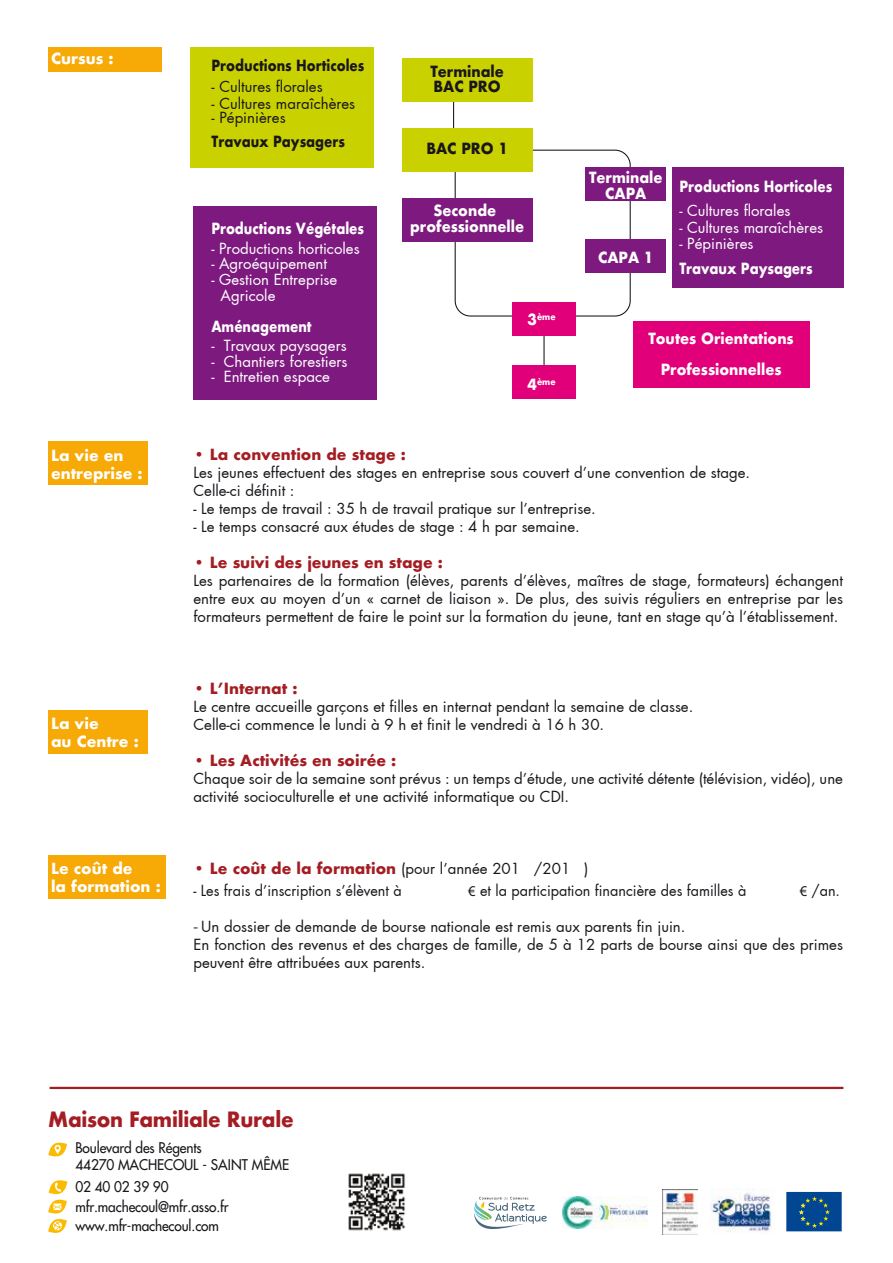
<style>
.page{position:relative;width:893px;height:1263px;background:#fff}
.page>*{position:absolute;margin:0;border:0;box-sizing:border-box;transform-origin:0 0}
.t1{font:700 20.55px "Futura";letter-spacing:-.015em;color:#a41d23;scale:.95 1}
.t2{font:15px/18px "Futura";color:#1a171c}
.t3{font:15px/15.5px "Futura";color:#fff}
.t4{font:700 15px "Futura";color:#a41d23}
.t5{font:15px "Futura";color:#1a171c;scale:.96 1}
.t6{font:700 15px/15.5px "Futura";color:#fff;text-align:center;scale:.93 1}
.t7{font:700 15px "Futura";color:#fff;scale:.85 1}
.t8{font:700 15px/18px "Futura";color:#fff}
.t9{font:700 15px "Futura";color:#1a171c;scale:.85 1}
.t10{font:700 15px/15.5px "Futura";color:#1a171c;scale:.93 1}
.t11{font:14.4px/19.8px "Futura";letter-spacing:-.01em;color:#1a171c;scale:.95 1}
.t12{font:700 8.7px "Futura";color:#fff;scale:.93 1}
.s1{font-size:15px}
.s2{font-weight:400;color:#1a171c}
.s3{font-family:"Myriad Pro"}
</style>
<div class="page">
<hr style="left:543px;top:331px;width:2px;height:40px;background:#1a171c">
<hr style="left:453px;top:96px;width:1px;height:38px;background:#1a171c">
<img style="left:348px;top:1173px;width:58px;height:58px">
<svg style="left:786px;top:1192px;width:56px;height:39px;background:#0e4f8d"></svg>
<img style="left:663px;top:1190px;width:35px;height:45px">
<img style="left:711px;top:1189px;width:61px;height:43px">
<img style="left:563px;top:1197px;width:85px;height:31px">
<svg style="left:474px;top:1197px;width:73px;height:32px"></svg>
<svg style="left:48px;top:1180px;width:19px;height:53px"></svg>
<svg style="left:48px;top:1142px;width:19px;height:15px"></svg>
<hr style="left:50px;top:1087px;width:793px;height:2px;background:#a41d23">
<div style="left:49px;top:47px;width:113px;height:24px;background:#f7a906"></div>
<div style="left:49px;top:442px;width:99px;height:43px;background:#f7a906"></div>
<div style="left:49px;top:711px;width:99px;height:43px;background:#f7a906"></div>
<div style="left:49px;top:855px;width:117px;height:43px;background:#f7a906"></div>
<div style="left:455px;top:150px;width:176px;height:167px;border:1px solid #1a171c;border-radius:15px"></div>
<div style="left:190px;top:47px;width:184px;height:120px;background:#c9d200"></div>
<div style="left:193px;top:206px;width:184px;height:194px;background:#7e1a7f"></div>
<div style="left:402px;top:199px;width:130px;height:43px;background:#7e1a7f"></div>
<div style="left:402px;top:129px;width:130px;height:43px;background:#c9d200"></div>
<div style="left:402px;top:59px;width:130px;height:43px;background:#c9d200"></div>
<div style="left:633px;top:321px;width:177px;height:66px;background:#e2007a"></div>
<div style="left:672px;top:167px;width:171px;height:121px;background:#7e1a7f"></div>
<div style="left:512px;top:366px;width:63px;height:33px;background:#e2007a"></div>
<div style="left:512px;top:302px;width:63px;height:33px;background:#e2007a"></div>
<div style="left:585px;top:167px;width:81px;height:34px;background:#7e1a7f"></div>
<div style="left:585px;top:239px;width:81px;height:33px;background:#7e1a7f"></div>
<p class="t8" style="left:51px;top:49px;width:64px">Cursus :</p>
<p class="t8" style="left:51px;top:446px;width:93px">La vie en entreprise :</p>
<p class="t8" style="left:51px;top:715px;width:89px">La vie<br>au Centre :</p>
<p class="t8" style="left:51px;top:859px;width:111px">Le coût de<br>la formation :</p>
<p class="t9" style="left:212px;top:55px;width:181px">Productions Horticoles</p>
<p class="t2" style="left:212px;top:94px;width:145px">- Cultures maraîchères</p>
<p class="t2" style="left:212px;top:78px;width:113px">- Cultures florales</p>
<p class="t2" style="left:212px;top:109px;width:76px">- Pépinières</p>
<p class="t9" style="left:212px;top:131px;width:158px">Travaux Paysagers</p>
<p class="t7" style="left:211px;top:218px;width:181px">Productions Végétales</p>
<p class="t3" style="left:211px;top:241px;width:150px">- Productions horticoles</p>
<p class="t3" style="left:211px;top:256px;width:117px">- Agroéquipement</p>
<p class="t3" style="left:221px;top:272px;width:118px;text-indent:-9px">- Gestion Entreprise<br>Agricole</p>
<p class="t7" style="left:211px;top:315px;width:120px">Aménagement</p>
<p class="t3" style="left:211px;top:338px;width:137px">- Travaux paysagers</p>
<p class="t3" style="left:211px;top:354px;width:138px">- Chantiers forestiers</p>
<p class="t3" style="left:211px;top:369px;width:120px">- Entretien espace</p>
<p class="t10" style="left:430px;top:64px;width:81px">Terminale<br>BAC PRO</p>
<p class="t10" style="left:426px;top:141px;width:89px">BAC PRO 1</p>
<p class="t6" style="left:410px;top:203px;width:124px">Seconde professionnelle</p>
<p class="t12" style="left:527px;top:310px;width:32px"><span class="s1">3</span>ème</p>
<p class="t12" style="left:527px;top:375px;width:32px"><span class="s1">4</span>ème</p>
<p class="t6" style="left:589px;top:170px;width:81px">Terminale<br>CAPA</p>
<p class="t6" style="left:598px;top:249px;width:61px">CAPA 1</p>
<p class="t7" style="left:679px;top:176px;width:181px">Productions Horticoles</p>
<p class="t3" style="left:679px;top:220px;width:145px">- Cultures maraîchères</p>
<p class="t3" style="left:679px;top:202px;width:113px">- Cultures florales</p>
<p class="t3" style="left:679px;top:236px;width:76px">- Pépinières</p>
<p class="t7" style="left:679px;top:257px;width:158px">Travaux Paysagers</p>
<p class="t6" style="left:648px;top:322px;width:158px;line-height:31px">Toutes Orientations<br>Professionnelles</p>
<p class="t4" style="left:193px;top:443px;width:214px">• La convention de stage :</p>
<p class="t2" style="left:193px;top:463px;width:558px">Les jeunes effectuent des stages en entreprise sous couvert d’une convention de stage.<br>Celle-ci définit :</p>
<p class="t2" style="left:193px;top:499px;width:404px">- Le temps de travail : 35 h de travail pratique sur l’entreprise.</p>
<p class="t2" style="left:193px;top:517px;width:388px">- Le temps consacré aux études de stage : 4 h par semaine.</p>
<p class="t4" style="left:193px;top:551px;width:251px">• Le suivi des jeunes en stage :</p>
<p class="t2" style="left:193px;top:571px;width:651px;text-align:justify">Les partenaires de la formation (élèves, parents d’élèves, maîtres de stage, formateurs) échangent entre eux au moyen d’un « carnet de liaison ». De plus, des suivis réguliers en entreprise par les formateurs permettent de faire le point sur la formation du jeune, tant en stage qu’à l’établissement.</p>
<p class="t4" style="left:193px;top:677px;width:106px">• L’Internat :</p>
<p class="t2" style="left:193px;top:697px;width:501px">Le centre accueille garçons et filles en internat pendant la semaine de classe.<br>Celle-ci commence le lundi à 9 h et finit le vendredi à 16 h 30.</p>
<p class="t4" style="left:193px;top:749px;width:204px">• Les Activités en soirée :</p>
<p class="t2" style="left:193px;top:769px;width:651px">Chaque soir de la semaine sont prévus : un temps d’étude, une activité détente (télévision, vidéo), une activité socioculturelle et une activité informatique ou CDI.</p>
<p class="t4" style="left:193px;top:857px;width:396px">• Le coût de la formation <span class="s2">(pour l’année 201 /201 )</span></p>
<p class="t5" style="left:193px;top:881px;width:218px">- Les frais d’inscription s’élèvent à</p>
<p class="t5" style="left:468px;top:881px;width:291px"><span class="s3">€</span> et la participation financière des familles à</p>
<p class="t5" style="left:800px;top:881px;width:44px"><span class="s3">€</span> /an.</p>
<p class="t2" style="left:193px;top:918px;width:651px"><span class="s3">-</span> Un dossier de demande de bourse nationale est remis aux parents fin juin.<br>En fonction des revenus et des charges de famille, de 5 à 12 parts de bourse ainsi que des primes peuvent être attribuées aux parents.</p>
<h1 class="t1" style="left:48px;top:1104px;width:260px">Maison Familiale Rurale</h1>
<p class="t11" style="left:75px;top:1140px;width:227px;line-height:16.4px">Boulevard des Régents<br>44270 MACHECOUL - SAINT MÊME</p>
<p class="t11" style="left:75px;top:1176px;width:163px">02 40 02 39 90 mfr.machecoul@mfr.asso.fr www.mfr-machecoul.com</p>
</div>
